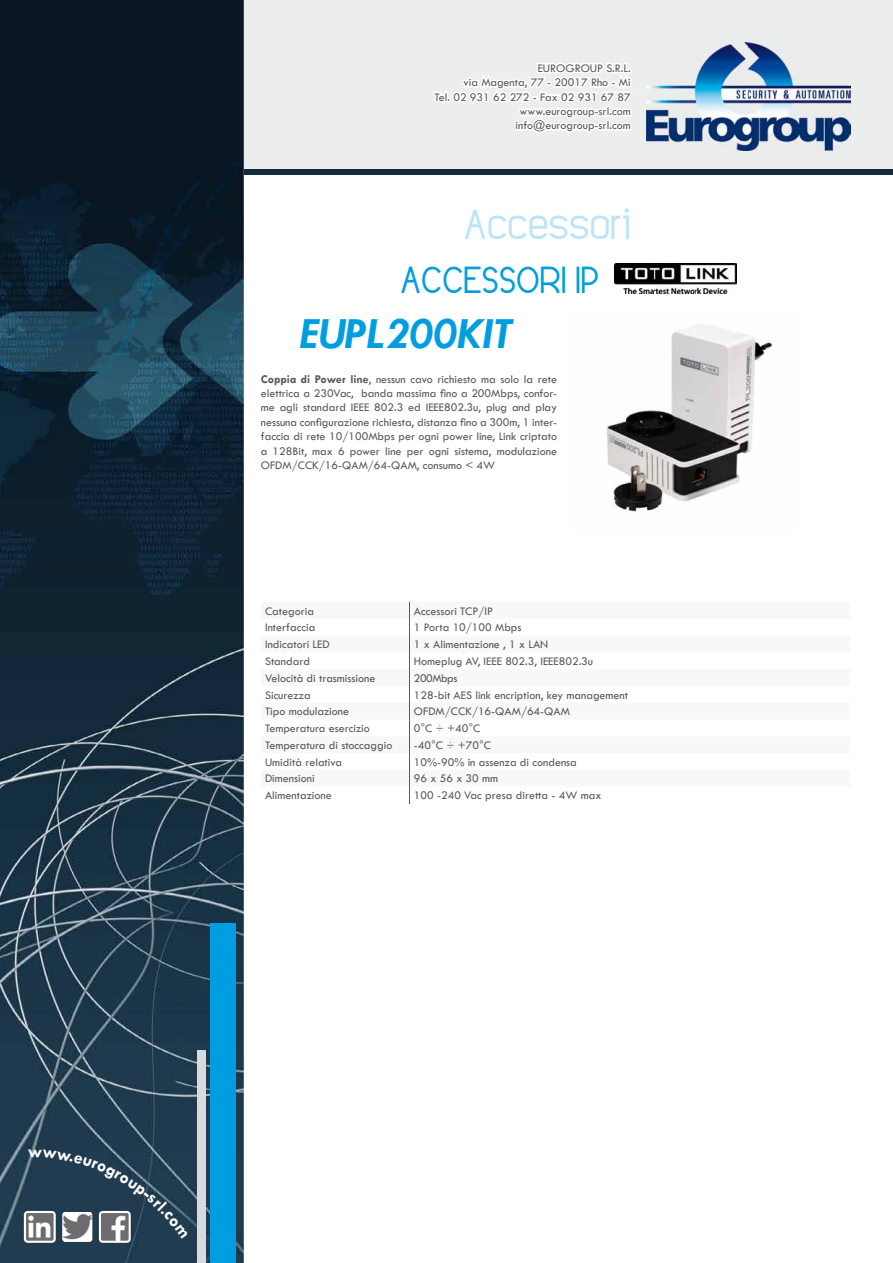
<style>
.page{position:relative;width:893px;height:1263px;background:#fff}
.page>*{position:absolute;margin:0;border:0;box-sizing:border-box;transform-origin:0 0}
.t1{font:italic 700 45px "Tw Cen";color:#009ee0}
.t2{font:30px "Elegan Tech";color:#bce4f7}
.t3{font:27px "Elegan Tech";color:#009ee0}
.t4{font:12px/14.4px "Tw Cen";color:#58585a;text-align:right}
.t5{font:12px "Tw Cen";letter-spacing:-.04em;color:#58585a}
.s1{font-weight:700}
</style>
<div class="page">
<svg style="left:244px;top:168px;width:649px;height:7px;background:#324555"></svg>
<div style="left:217px;top:0;width:676px;height:168px;background:#eceded"></div>
<img style="left:0;top:0;width:244px;height:1263px">
<div style="left:210px;top:923px;width:26px;height:340px;background:#009ee0"></div>
<img style="left:647px;top:43px;width:203px;height:107px">
<svg style="left:433px;top:63px;width:200px;height:70px"></svg>
<img style="left:606px;top:324px;width:167px;height:188px">
<div style="left:197px;top:1050px;width:9px;height:213px;background:#d9dadb"></div>
<img style="left:614px;top:263px;width:123px;height:30px">
<svg style="left:409px;top:602px;width:1px;height:201px"></svg>
<svg style="left:24px;top:1149px;width:164px;height:94px;background:#3d5364"></svg>
<p class="t4" style="left:434px;top:61px;width:198px">EUROGROUP S.R.L.<br>via Magenta, 77 - 20017 Rho - Mi<br>Tel. 02 931 62 272 - Fax 02 931 67 87 www.eurogroup-srl.com info@eurogroup-srl.com</p>
<h2 class="t2" style="left:464px;top:212px;width:169px">Accessori</h2>
<h3 class="t3" style="left:400px;top:268px;width:201px">ACCESSORI IP</h3>
<h1 class="t1" style="left:300px;top:307px;width:214px">EUPL200KIT</h1>
<p class="t4" style="left:261px;top:371px;width:298px;text-align:justify"><span class="s1">Coppia di Power line</span>, nessun cavo richiesto ma solo la rete elettrica a 230Vac, banda massima fino a 200Mbps, confor&shy;me agli standard IEEE 802.3 ed IEEE802.3u, plug and play nessuna configurazione richiesta, distanza fino a 300m, 1 inter&shy;faccia di rete 10/100Mbps per ogni power line, Link criptato a 128Bit, max 6 power line per ogni sistema, modulazione OFDM/CCK/16-QAM/64-QAM, consumo &lt; 4W</p>
<p class="t4" style="left:265px;top:603px;width:50px">Categoria</p>
<p class="t4" style="left:414px;top:603px;width:81px">Accessori TCP/IP</p>
<p class="t4" style="left:265px;top:620px;width:52px">Interfaccia</p>
<p class="t4" style="left:414px;top:620px;width:109px">1 Porta 10/100 Mbps</p>
<p class="t4" style="left:265px;top:637px;width:66px">Indicatori LED</p>
<p class="t4" style="left:414px;top:637px;width:136px">1 x Alimentazione , 1 x LAN</p>
<p class="t4" style="left:265px;top:654px;width:46px">Standard</p>
<p class="t4" style="left:414px;top:654px;width:181px">Homeplug AV, IEEE 802.3, IEEE802.3u</p>
<p class="t4" style="left:265px;top:671px;width:112px">Velocità di trasmissione</p>
<p class="t5" style="left:414px;top:671px;width:45px">200Mbps</p>
<p class="t4" style="left:265px;top:687px;width:47px">Sicurezza</p>
<p class="t4" style="left:414px;top:687px;width:216px">128-bit AES link encription, key management</p>
<p class="t4" style="left:265px;top:704px;width:86px">Tipo modulazione</p>
<p class="t4" style="left:414px;top:704px;width:158px">OFDM/CCK/16-QAM/64-QAM</p>
<p class="t4" style="left:265px;top:721px;width:106px">Temperatura esercizio</p>
<p class="t4" style="left:414px;top:721px;width:68px">0°C ÷ +40°C</p>
<p class="t4" style="left:265px;top:738px;width:129px">Temperatura di stoccaggio</p>
<p class="t4" style="left:414px;top:738px;width:79px">-40°C ÷ +70°C</p>
<p class="t4" style="left:265px;top:755px;width:79px">Umidità relativa</p>
<p class="t4" style="left:414px;top:755px;width:164px">10%-90% in assenza di condensa</p>
<p class="t4" style="left:265px;top:771px;width:51px">Dimensioni</p>
<p class="t4" style="left:414px;top:771px;width:86px">96 x 56 x 30 mm</p>
<p class="t4" style="left:265px;top:788px;width:68px">Alimentazione</p>
<p class="t4" style="left:414px;top:788px;width:189px">100 -240 Vac presa diretta - 4W max</p>
</div>
